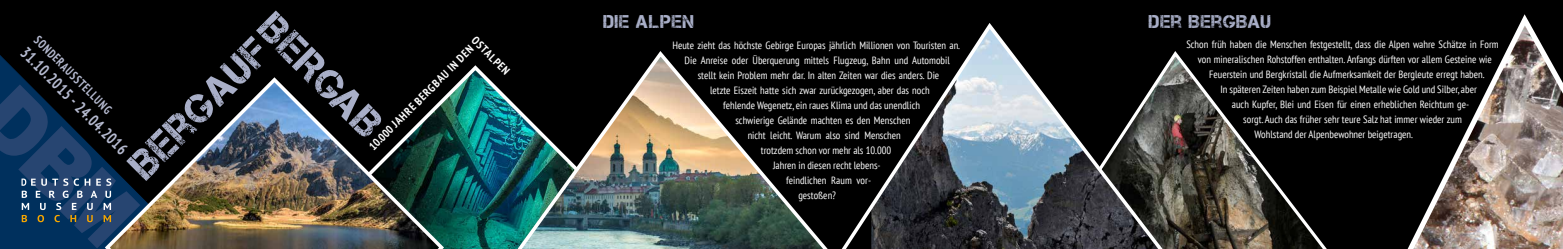
<style>
.page{position:relative;width:1563px;height:249px;background:#fff}
.page>*{position:absolute;margin:0;border:0;box-sizing:border-box;transform-origin:0 0}
.t1{font:40.25px "Captureit";color:#a9afc8}
.t2{font:18.38px "Captureit";letter-spacing:.04em;color:#a9afc8}
.t3{font:700 condensed 16.28px "PT Sans";color:#b6bbd1;scale:.86 1}
.t4{font:700 condensed 12.51px "PT Sans";color:#b6bbd1;scale:.86 1}
.t5{font:700 condensed 11.2px "PT Sans";color:#fff}
.t6{font:condensed 10.5px "PT Sans";color:#fff}
</style>
<div class="page">
<div style="left:520px;top:0;width:523px;height:248px;background:#000"></div>
<div style="left:0;top:0;width:551px;height:248px;background:#000"></div>
<img style="left:446px;top:65px;width:39px;height:183px">
<svg style="left:0;top:55px;width:29px;height:29px"></svg>
<img style="left:140px;top:77px;width:306px;height:171px">
<svg style="left:0;top:84px;width:140px;height:165px"></svg>
<div style="left:1034px;top:0;width:529px;height:248px;background:#000"></div>
<svg style="left:1178px;top:54px;width:148px;height:194px"></svg>
<svg style="left:868px;top:23px;width:310px;height:225px"></svg>
<img style="left:1408px;top:14px;width:155px;height:234px">
<img style="left:485px;top:51px;width:383px;height:197px">
<h1 class="t1" style="left:282px;top:5px;width:152px;rotate:45deg">BERGAB</h1>
<h2 class="t2" style="left:603px;top:11px;width:92px">DIE ALPEN</h2>
<p class="t4" style="left:42px;top:32px;width:122px;rotate:45deg">So nderausstellung</p>
<h1 class="t1" style="left:120px;top:155px;width:180px;rotate:-45deg">BERGAUF</h1>
<p class="t5" style="left:479px;top:33px;width:50px;rotate:45deg">Ostalpen</p>
<p class="t6" style="left:672px;top:39px;width:289px">Heute zieht das höchste Gebirge Europas jährlich Millionen von Touristen an.</p>
<p class="t5" style="left:366px;top:142px;width:144px;rotate:-45deg">10.000 Jahre Bergbau in den</p>
<h3 class="t3" style="left:31px;top:42px;width:168px;rotate:45deg">31.10.2015 - 24.04.2016</h3>
<p class="t6" style="left:685px;top:53px;width:267px">Die Anreise oder Überquerung mittels Flugzeug, Bahn und Automobil</p>
<p class="t6" style="left:698px;top:68px;width:243px">stellt kein Problem mehr dar. In alten Zeiten war dies anders. Die</p>
<p class="t6" style="left:710px;top:83px;width:221px">letzte Eiszeit hatte sich zwar zurückgezogen, aber das noch</p>
<p class="t6" style="left:723px;top:98px;width:198px">fehlende Wegenetz, ein raues Klima und das unendlich</p>
<p class="t6" style="left:735px;top:113px;width:176px">schwierige Gelände machten es den Menschen</p>
<p class="t6" style="left:748px;top:128px;width:155px">nicht leicht. Warum also sind Menschen</p>
<p class="t6" style="left:761px;top:143px;width:132px">trotzdem schon vor mehr als 10.000</p>
<p class="t6" style="left:773px;top:158px;width:109px">Jahren in diesen recht lebens-</p>
<p class="t6" style="left:786px;top:172px;width:86px">feindlichen Raum vor-</p>
<p class="t6" style="left:798px;top:187px;width:39px">gestoßen?</p>
<h2 class="t2" style="left:1149px;top:11px;width:124px">DER BERGBAU</h2>
<p class="t6" style="left:1186px;top:37px;width:314px">Schon früh haben die Menschen festgestellt, dass die Alpen wahre Schätze in Form</p>
<p class="t6" style="left:1198px;top:52px;width:295px">von mineralischen Rohstoffen enthalten. Anfangs dürften vor allem Gesteine wie</p>
<p class="t6" style="left:1209px;top:67px;width:277px">Feuerstein und Bergkristall die Aufmerksamkeit der Bergleute erregt haben.</p>
<p class="t6" style="left:1220px;top:82px;width:258px">In späteren Zeiten haben zum Beispiel Metalle wie Gold und Silber, aber</p>
<p class="t6" style="left:1232px;top:97px;width:239px">auch Kupfer, Blei und Eisen für einen erheblichen Reichtum ge-</p>
<p class="t6" style="left:1243px;top:112px;width:220px">sorgt. Auch das früher sehr teure Salz hat immer wieder zum</p>
<p class="t6" style="left:1254px;top:127px;width:160px">Wohlstand der Alpenbewohner beigetragen.</p>
</div>
